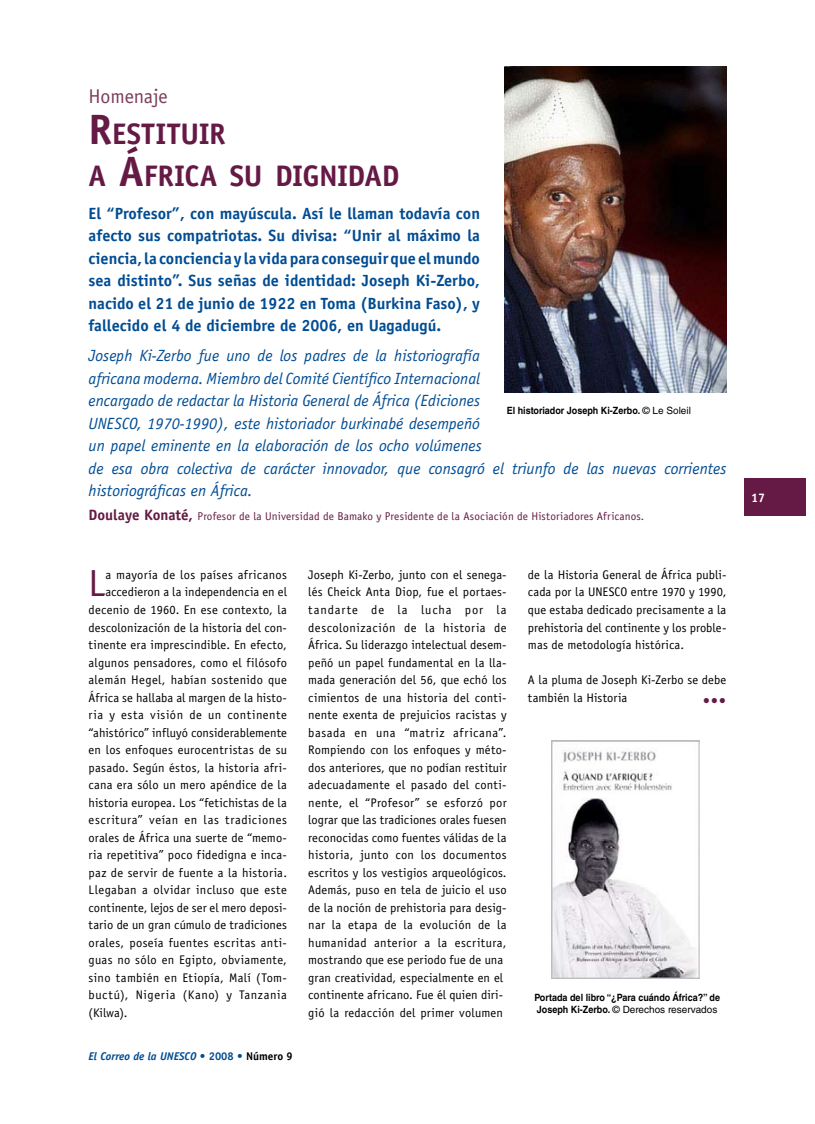
<style>
.page{position:relative;width:815px;height:1124px;background:#fff}
.page>*{position:absolute;margin:0;border:0;box-sizing:border-box;transform-origin:0 0}
.t1{font:37.75px "Officina Sans Std";color:#641a45}
.t2{font:700 29.75px/41.2px "Officina Sans Std";letter-spacing:-.015em;color:#641a45}
.t3{font:20px "Officina Sans Std";letter-spacing:-.01em;color:#7d3e5c}
.t4{font:17.5px "Wingdings";color:#641a45}
.t5{font:italic 16.25px/22.5px "Officina Sans";color:#004c93}
.t6{font:700 16.25px/22.5px "Officina Sans";color:#004c93;text-align:justify}
.t7{font:12.5px/17.5px "Officina Sans Std";letter-spacing:.015em;color:#000}
.t8{font:12.5px "Officina Sans Std";letter-spacing:.035em;color:#000}
.t9{font:12.5px "Officina Sans Std";letter-spacing:.045em;color:#000}
.t10{font:12.5px "Officina Sans Std";letter-spacing:.04em;color:#000}
.t11{font:700 12.5px "Officina Sans";color:#fff}
.t12{font:11.25px "Officina Sans";letter-spacing:.01em;color:#641a45}
.t13{font:italic 700 11.25px "Officina Sans";color:#004c93}
.t14{font:700 10px/12px "Helvetica LT Std";color:#000;scale:.9 1}
.s1{font-size:42.5px}
.s2{font-family:"Officina Sans Std";font-weight:700;font-size:15px}
.s3{font-weight:400}
.s4{font-style:normal}
.s5{font-style:normal;color:#000}
</style>
<div class="page">
<div style="left:744px;top:478px;width:61px;height:38px;background:#641a45"></div>
<img style="left:505px;top:66px;width:221px;height:327px">
<img style="left:551px;top:740px;width:149px;height:238px">
<h3 class="t3" style="left:89px;top:85px;width:81px">Homenaje</h3>
<h2 class="t2" style="left:89px;top:113px;width:309px"><span class="s1">R</span>ESTITUIR<br>A <span class="s1">Á</span>FRICA SU DIGNIDAD</h2>
<p class="t6" style="left:89px;top:202px;width:393px">El “Profesor”, con mayúscula. Así le llaman todavía con afecto sus compatriotas. Su divisa: “Unir al máximo la ciencia, la conciencia y la vida para conseguir que el mundo sea distinto”. Sus señas de identidad: Joseph Ki-Zerbo, nacido el 21 de junio de 1922 en Toma (Burkina Faso), y fallecido el 4 de diciembre de 2006, en Uagadugú.</p>
<p class="t5" style="left:89px;top:344px;width:639px">Joseph Ki-Zerbo fue uno de los padres de la historiografía<br>africana moderna. Miembro del Comité Científico Internacional<br>encargado de redactar la Historia General de África (Ediciones<br>UNESCO, 1970-1990), este historiador burkinabé desempeñó<br>un papel eminente en la elaboración de los ocho volúmenes<br>de esa obra colectiva de carácter innovador, que consagró el triunfo de las nuevas corrientes historiográficas en África.</p>
<p class="t12" style="left:89px;top:510px;width:557px"><span class="s2">Doulaye Konaté,</span> Profesor de la Universidad de Bamako y Presidente de la Asociación de Historiadores Africanos.</p>
<p class="t14" style="left:507px;top:404px;width:206px">El historiador Joseph Ki-Zerbo. <span class="s3">© Le Soleil</span></p>
<h1 class="t1" style="left:89px;top:561px;width:18px">L</h1>
<p class="t7" style="left:105px;top:566px;width:183px">a mayoría de los países africanos</p>
<p class="t7" style="left:105px;top:583px;width:183px">accedieron a la independencia en el</p>
<p class="t7" style="left:89px;top:601px;width:200px">decenio de 1960. En ese contexto, la</p>
<p class="t7" style="left:89px;top:618px;width:200px">descolonización de la historia del con-</p>
<p class="t7" style="left:89px;top:636px;width:200px">tinente era imprescindible. En efecto,</p>
<p class="t7" style="left:89px;top:653px;width:200px">algunos pensadores, como el filósofo</p>
<p class="t7" style="left:89px;top:671px;width:200px">alemán Hegel, habían sostenido que</p>
<p class="t7" style="left:89px;top:688px;width:200px">África se hallaba al margen de la histo-</p>
<p class="t10" style="left:89px;top:707px;width:200px">ria y esta visión de un continente</p>
<p class="t7" style="left:89px;top:723px;width:200px">“ahistórico” influyó considerablemente</p>
<p class="t7" style="left:89px;top:741px;width:200px">en los enfoques eurocentristas de su</p>
<p class="t7" style="left:89px;top:758px;width:200px">pasado. Según éstos, la historia afri-</p>
<p class="t7" style="left:89px;top:776px;width:200px">cana era sólo un mero apéndice de la</p>
<p class="t7" style="left:89px;top:793px;width:200px">historia europea. Los “fetichistas de la</p>
<p class="t9" style="left:89px;top:812px;width:200px">escritura” veían en las tradiciones</p>
<p class="t7" style="left:89px;top:828px;width:200px">orales de África una suerte de “memo-</p>
<p class="t7" style="left:89px;top:846px;width:200px">ria repetitiva” poco fidedigna e inca-</p>
<p class="t7" style="left:89px;top:863px;width:200px">paz de servir de fuente a la historia.</p>
<p class="t8" style="left:89px;top:882px;width:200px">Llegaban a olvidar incluso que este</p>
<p class="t7" style="left:89px;top:898px;width:200px">continente, lejos de ser el mero deposi-</p>
<p class="t7" style="left:89px;top:916px;width:200px">tario de un gran cúmulo de tradiciones</p>
<p class="t8" style="left:89px;top:935px;width:200px">orales, poseía fuentes escritas anti-</p>
<p class="t7" style="left:89px;top:951px;width:200px">guas no sólo en Egipto, obviamente,</p>
<p class="t7" style="left:89px;top:968px;width:200px">sino también en Etiopía, Malí (Tom-</p>
<p class="t9" style="left:89px;top:987px;width:200px">buctú), Nigeria (Kano) y Tanzania</p>
<p class="t7" style="left:89px;top:1003px;width:40px">(Kilwa).</p>
<p class="t13" style="left:89px;top:1049px;width:206px">El Correo de la UNESCO <span class="s4">• 2008 •</span> <span class="s5">Número 9</span></p>
<p class="t7" style="left:308px;top:566px;width:200px">Joseph Ki-Zerbo, junto con el senega&shy;lés Cheick Anta Diop, fue el portaes&shy;tandarte de la lucha por la descolonización de la historia de África. Su liderazgo intelectual desem&shy;peñó un papel fundamental en la lla&shy;mada generación del 56, que echó los cimientos de una historia del conti&shy;nente exenta de prejuicios racistas y basada en una “matriz africana”.<br>Rompiendo con los enfoques y méto&shy;dos anteriores, que no podían restituir adecuadamente el pasado del conti&shy;nente, el “Profesor” se esforzó por lograr que las tradiciones orales fuesen reconocidas como fuentes válidas de la historia, junto con los documentos escritos y los vestigios arqueológicos.<br>Además, puso en tela de juicio el uso de la noción de prehistoria para desig&shy;nar la etapa de la evolución de la humanidad anterior a la escritura, mostrando que ese periodo fue de una gran creatividad, especialmente en el continente africano. Fue él quien diri&shy;gió la redacción del primer volumen</p>
<p class="t7" style="left:528px;top:566px;width:200px;text-align:justify">de la Historia General de África publi&shy;cada por la UNESCO entre 1970 y 1990, que estaba dedicado precisamente a la prehistoria del continente y los proble&shy;mas de metodología histórica.</p>
<p class="t7" style="left:528px;top:671px;width:200px">A la pluma de Joseph Ki-Zerbo se debe también la Historia</p>
<h3 class="t4" style="left:702px;top:690px;width:25px">•••</h3>
<p class="t14" style="left:534px;top:991px;width:208px">Portada del libro “¿Para cuándo África?” de<br>Joseph Ki-Zerbo. <span class="s3">© Derechos reservados</span></p>
<p class="t11" style="left:751px;top:490px;width:15px">17</p>
</div>
